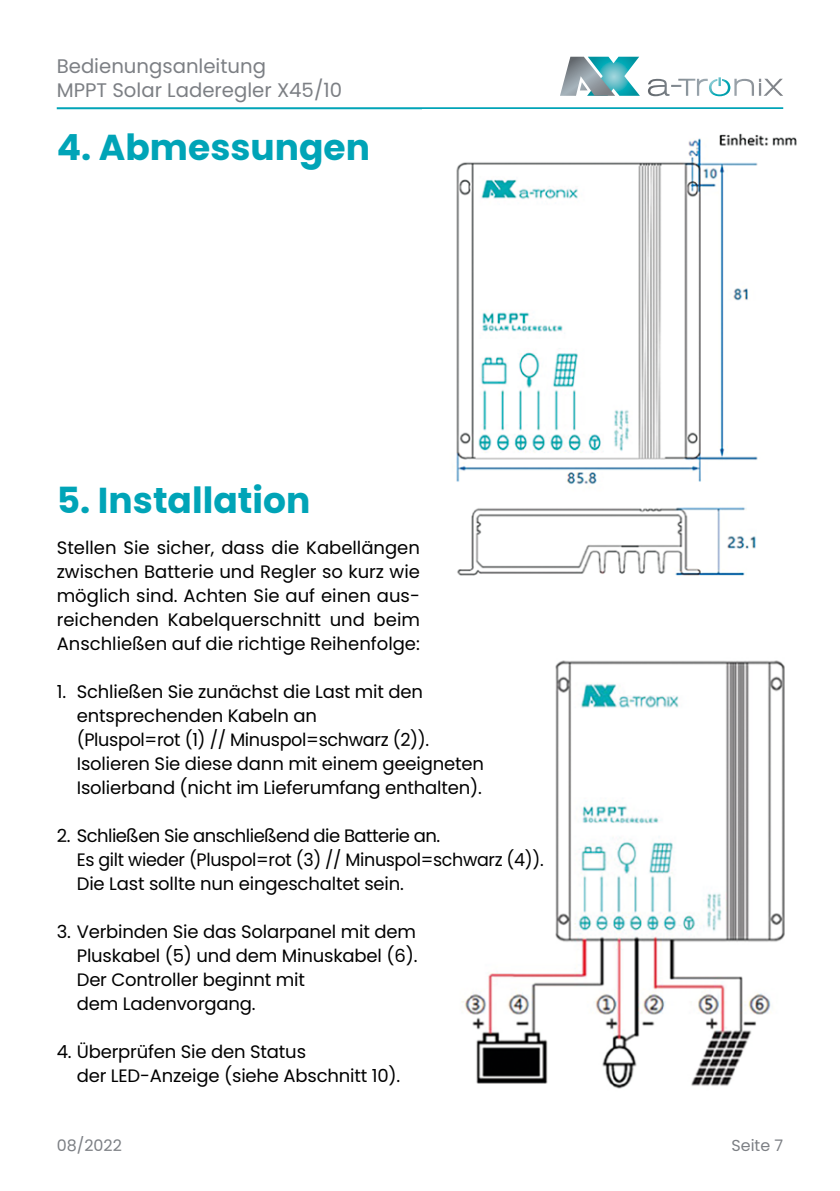
<style>
.page{position:relative;width:840px;height:1191px;background:#fff}
.page>*{position:absolute;margin:0;border:0;box-sizing:border-box;transform-origin:0 0}
.t1{font:700 36px "Poppins";color:#00a4b7}
.t2{font:19.6px/24.4px "Poppins";color:#7c7f84}
.t3{font:18px/24px "Poppins";letter-spacing:-.01em;color:#000}
.t4{font:16px "Poppins";color:#7c7f84}
</style>
<div class="page">
<hr style="left:57px;top:107px;width:725px;height:2px;background:#00a4b7">
<svg style="left:560px;top:57px;width:79px;height:39px"></svg>
<svg style="left:648px;top:77px;width:134px;height:19px"></svg>
<img style="left:461px;top:660px;width:324px;height:429px">
<img style="left:456px;top:133px;width:341px;height:444px">
<p class="t2" style="left:57px;top:54px;width:286px">Bedienungsanleitung<br>MPPT Solar Laderegler X45/10</p>
<h1 class="t1" style="left:57px;top:126px;width:315px">4. Abmessungen</h1>
<h1 class="t1" style="left:57px;top:479px;width:255px">5. Installation</h1>
<p class="t3" style="left:57px;top:535px;width:364px;text-align:justify">Stellen Sie sicher, dass die Kabellängen zwischen Batterie und Regler so kurz wie möglich sind. Achten Sie auf einen aus&shy;reichenden Kabelquerschnitt und beim Anschließen auf die richtige Reihenfolge:</p>
<p class="t3" style="left:77px;top:679px;width:408px;text-indent:-20px">1. Schließen Sie zunächst die Last mit den entsprechenden Kabeln an<br>(Pluspol=rot (1) // Minuspol=schwarz (2)).<br>Isolieren Sie diese dann mit einem geeigneten Isolierband (nicht im Lieferumfang enthalten).</p>
<p class="t3" style="left:77px;top:823px;width:468px;text-indent:-20px">2. Schließen Sie anschließend die Batterie an.<br>Es gilt wieder (Pluspol=rot (3) // Minuspol=schwarz (4)).<br>Die Last sollte nun eingeschaltet sein.</p>
<p class="t3" style="left:77px;top:920px;width:342px;text-indent:-20px">3. Verbinden Sie das Solarpanel mit dem<br>Pluskabel (5) und dem Minuskabel (6).<br>Der Controller beginnt mit<br>dem Ladenvorgang.</p>
<p class="t3" style="left:77px;top:1039px;width:325px;text-indent:-20px">4. Überprüfen Sie den Status<br>der LED-Anzeige (siehe Abschnitt 10).</p>
<p class="t4" style="left:57px;top:1136px;width:67px">08/2022</p>
<p class="t4" style="left:731px;top:1136px;width:53px">Seite 7</p>
</div>
